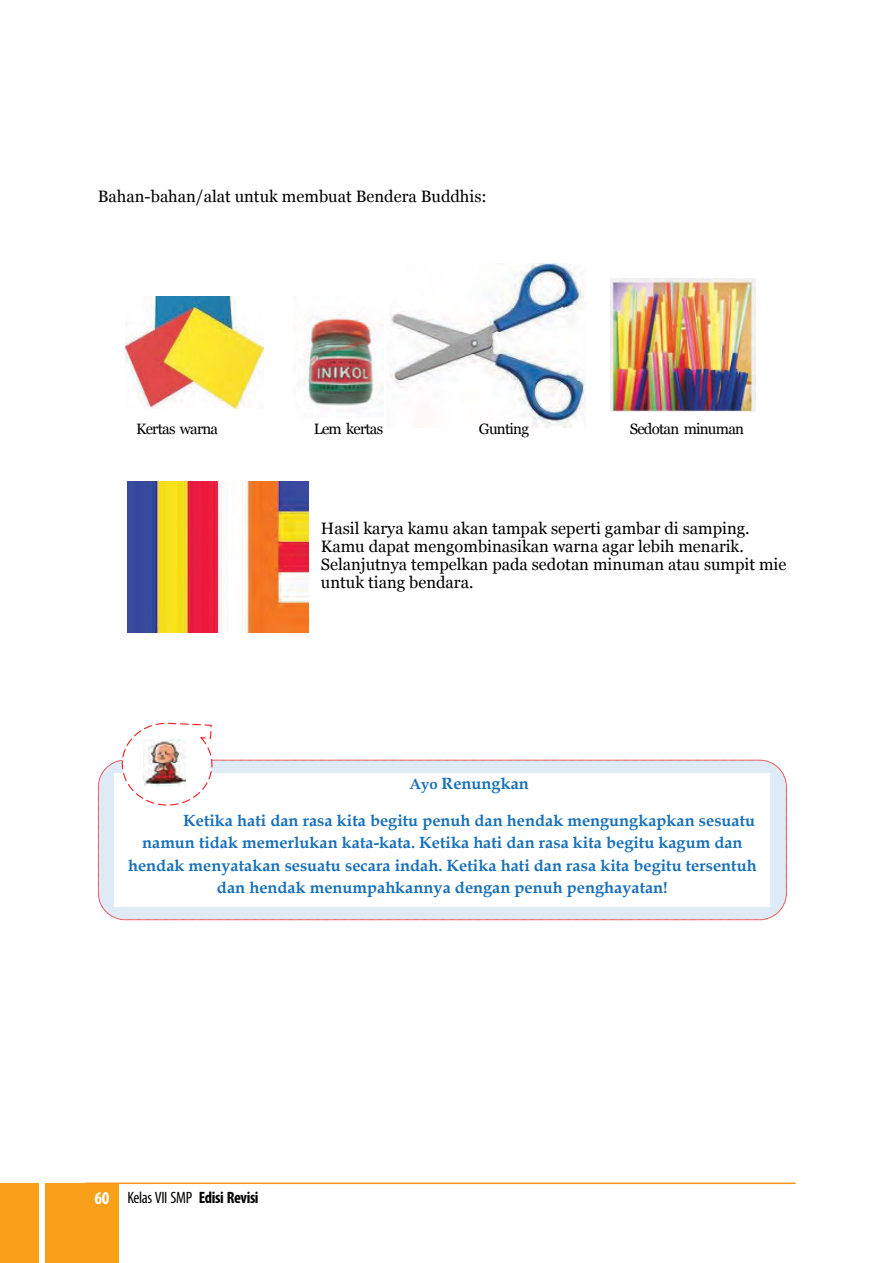
<style>
.page{position:relative;width:893px;height:1263px;background:#fff}
.page>*{position:absolute;margin:0;border:0;box-sizing:border-box;transform-origin:0 0}
.t1{font:16.5px/18.1px "Georgia";color:#000}
.t2{font:condensed 16.5px "Myriad Pro";letter-spacing:-.025em;color:#000}
.t3{font:700 16.2px "Book Antiqua";color:#1870b9}
.t4{font:15px "Georgia";letter-spacing:-.05em;color:#000}
.s1{font-size:14.85px}
.s2{font-weight:700;font-size:18px;color:#fff}
.s3{font-weight:700}
</style>
<div class="page">
<div style="left:0;top:1183px;width:119px;height:80px;background:#f9a01b"></div>
<div style="left:39px;top:1183px;width:6px;height:80px;background:#fff"></div>
<hr style="left:85px;top:1182px;width:711px;height:2px;background:#f7941e">
<img style="left:126px;top:296px;width:138px;height:112px">
<img style="left:302px;top:313px;width:81px;height:96px">
<img style="left:390px;top:264px;width:195px;height:164px">
<img style="left:610px;top:279px;width:146px;height:133px">
<img style="left:127px;top:482px;width:181px;height:151px">
<div style="left:98px;top:760px;width:688px;height:160px;background:#deeaf6;border-radius:27px"></div>
<div style="left:98px;top:759px;width:689px;height:161px;border:1px dashed #ed1f24;border-radius:27px"></div>
<div style="left:115px;top:773px;width:655px;height:37px;background:#fff"></div>
<div style="left:115px;top:810px;width:655px;height:23px;background:#fff"></div>
<div style="left:115px;top:833px;width:655px;height:22px;background:#fff"></div>
<div style="left:115px;top:855px;width:655px;height:23px;background:#fff"></div>
<div style="left:115px;top:878px;width:655px;height:29px;background:#fff"></div>
<svg style="left:121px;top:722px;width:91px;height:84px"></svg>
<img style="left:143px;top:739px;width:42px;height:46px">
<p class="t1" style="left:98px;top:188px;width:390px">Bahan-bahan/alat untuk membuat Bendera Buddhis:</p>
<p class="t4" style="left:136px;top:420px;width:84px">Kertas warna</p>
<p class="t4" style="left:314px;top:420px;width:71px">Lem kertas</p>
<p class="t4" style="left:479px;top:420px;width:52px">Gunting</p>
<p class="t4" style="left:630px;top:420px;width:116px">Sedotan minuman</p>
<p class="t1" style="left:321px;top:519px;width:467px">Hasil karya kamu akan tampak seperti gambar di samping.<br>Kamu dapat mengombinasikan warna agar lebih menarik.<br>Selanjutnya tempelkan pada sedotan minuman atau sumpit mie untuk tiang bendara.</p>
<p class="t3" style="left:410px;top:772px;width:121px"><span class="s1">Ayo</span> Renungkan</p>
<p class="t3" style="left:183px;top:809px;width:574px">Ketika hati dan rasa kita begitu penuh dan hendak mengungkapkan sesuatu</p>
<p class="t3" style="left:142px;top:832px;width:602px">namun tidak memerlukan kata-kata. Ketika hati dan rasa kita begitu kagum dan</p>
<p class="t3" style="left:128px;top:854px;width:630px">hendak menyatakan sesuatu secara indah. Ketika hati dan rasa kita begitu tersentuh</p>
<p class="t3" style="left:217px;top:877px;width:452px">dan hendak menumpahkannya dengan penuh penghayatan!</p>
<p class="t2" style="left:95px;top:1188px;width:166px"><span class="s2">60</span> Kelas VII SMP <span class="s3">Edisi Revisi</span></p>
</div>
